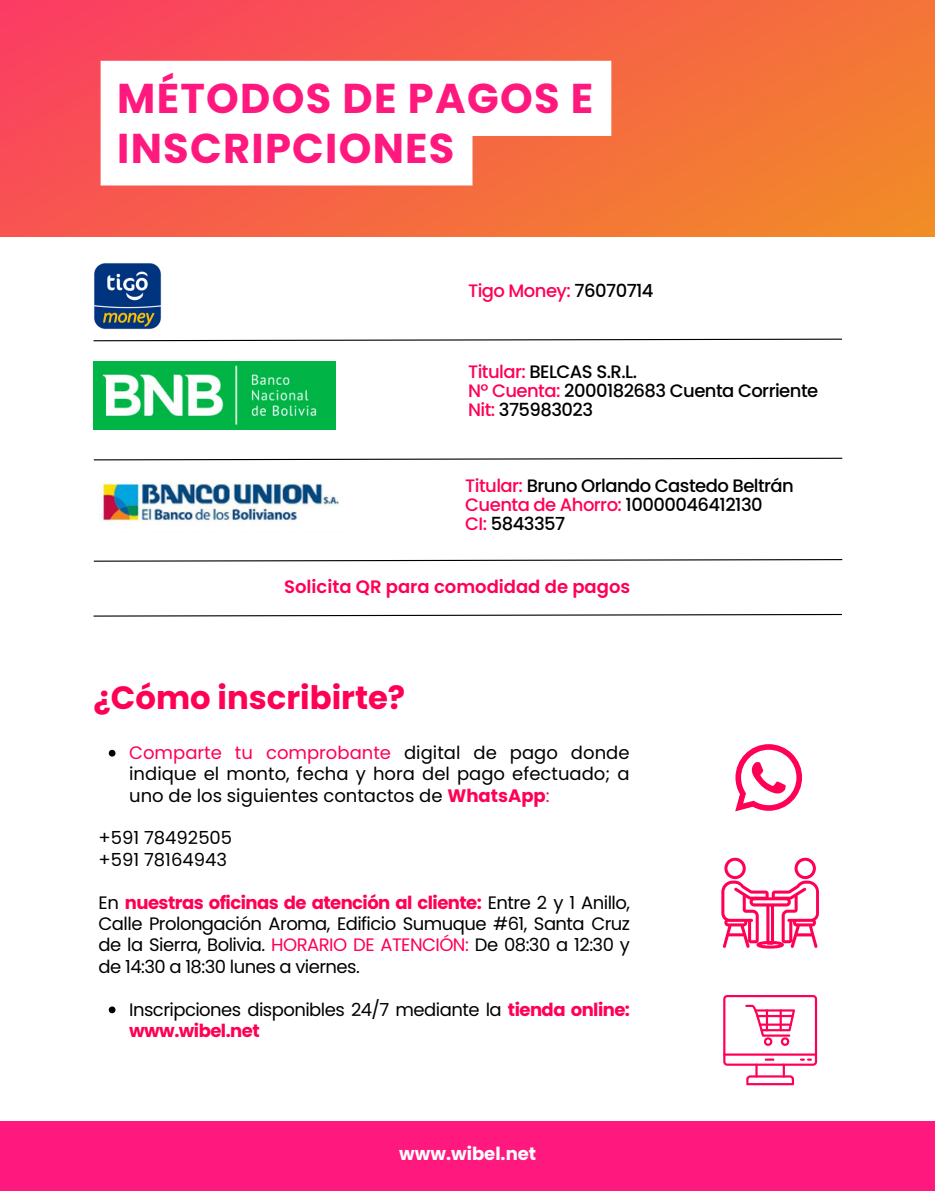
<style>
.page{position:relative;width:935px;height:1191px;background:#fff}
.page>*{position:absolute;margin:0;border:0;box-sizing:border-box;transform-origin:0 0}
.t1{font:700 41.55px/49.5px "Poppins";letter-spacing:.03em;color:#ff197e}
.t2{font:700 32.25px "Poppins";color:#ff0054}
.t3{font:18px/21.3px "Poppins";letter-spacing:-.03em;color:#000;text-align:justify}
.t4{font:500 18px/19.2px "Poppins";letter-spacing:-.03em;color:#000}
.t5{font:600 18px "Poppins";color:#ff0054}
.t6{font:18px "Poppins";color:#000}
.t7{font:500 18px "Poppins";letter-spacing:-.03em;color:#ff0054}
.t8{font:700 18px "Poppins";color:#fff}
.s1{color:#000}
.s2{color:#ff0054}
.s3{font-weight:700;color:#ff0054}
</style>
<div class="page">
<div style="left:0;top:1121px;width:935px;height:69px;background:#ff197e"></div>
<div style="left:0;top:0;width:935px;height:237px;background:linear-gradient(to right,#fa475c,#f3812f)"></div>
<img style="left:94px;top:361px;width:242px;height:69px">
<img style="left:94px;top:263px;width:67px;height:66px">
<img style="left:100px;top:483px;width:239px;height:39px">
<svg style="left:93px;top:338px;width:749px;height:4px"></svg>
<svg style="left:93px;top:457px;width:750px;height:4px"></svg>
<svg style="left:93px;top:559px;width:750px;height:3px"></svg>
<svg style="left:93px;top:613px;width:749px;height:4px"></svg>
<svg style="left:721px;top:857px;width:98px;height:91px"></svg>
<svg style="left:723px;top:995px;width:94px;height:89px"></svg>
<svg style="left:735px;top:744px;width:66px;height:67px"></svg>
<svg style="left:101px;top:61px;width:510px;height:124px"></svg>
<svg style="left:109px;top:749px;width:6px;height:7px"></svg>
<svg style="left:109px;top:1006px;width:6px;height:7px"></svg>
<p class="t1" style="left:117px;top:74px;width:478px">MÉTODOS DE PAGOS E<br>INSCRIPCIONES</p>
<p class="t7" style="left:468px;top:278px;width:187px">Tigo Money: <span class="s1">76070714</span></p>
<h3 class="t4" style="left:468px;top:362px;width:352px"><span class="s2">Titular:</span> BELCAS S.R.L.<br><span class="s2">Nº Cuenta:</span> 2000182683 Cuenta Corriente<br><span class="s2">Nit:</span> 375983023</h3>
<h3 class="t4" style="left:465px;top:475px;width:330px"><span class="s2">Titular:</span> Bruno Orlando Castedo Beltrán<br><span class="s2">Cuenta de Ahorro:</span> 10000046412130<br><span class="s2">CI:</span> 5843357</h3>
<p class="t5" style="left:284px;top:573px;width:348px">Solicita QR para comodidad de pagos</p>
<h3 class="t2" style="left:94px;top:675px;width:313px">¿Cómo inscribirte?</h3>
<h3 class="t3" style="left:129px;top:741px;width:502px"><span class="s2">Comparte tu comprobante</span> digital de pago donde indique el monto, fecha y hora del pago efectuado; a uno de los siguientes contactos de <span class="s3">WhatsApp</span><span class="s2">:</span></h3>
<h2 class="t6" style="left:99px;top:825px;width:135px">+591 78492505</h2>
<p class="t6" style="left:99px;top:846px;width:130px">+591 78164943</p>
<p class="t3" style="left:99px;top:891px;width:533px">En <span class="s3">nuestras oficinas de atención al cliente:</span> Entre 2 y 1 Anillo, Calle Prolongación Aroma, Edificio Sumuque #61, Santa Cruz de la Sierra, Bolivia. <span class="s2">HORARIO DE ATENCIÓN:</span> De 08:30 a 12:30 y de 14:30 a 18:30 lunes a viernes.</p>
<p class="t3" style="left:129px;top:998px;width:502px">Inscripciones disponibles 24/7 mediante la <span class="s3">tienda online: www.wibel.net</span></p>
<h1 class="t8" style="left:399px;top:1140px;width:138px">www.wibel.net</h1>
</div>
